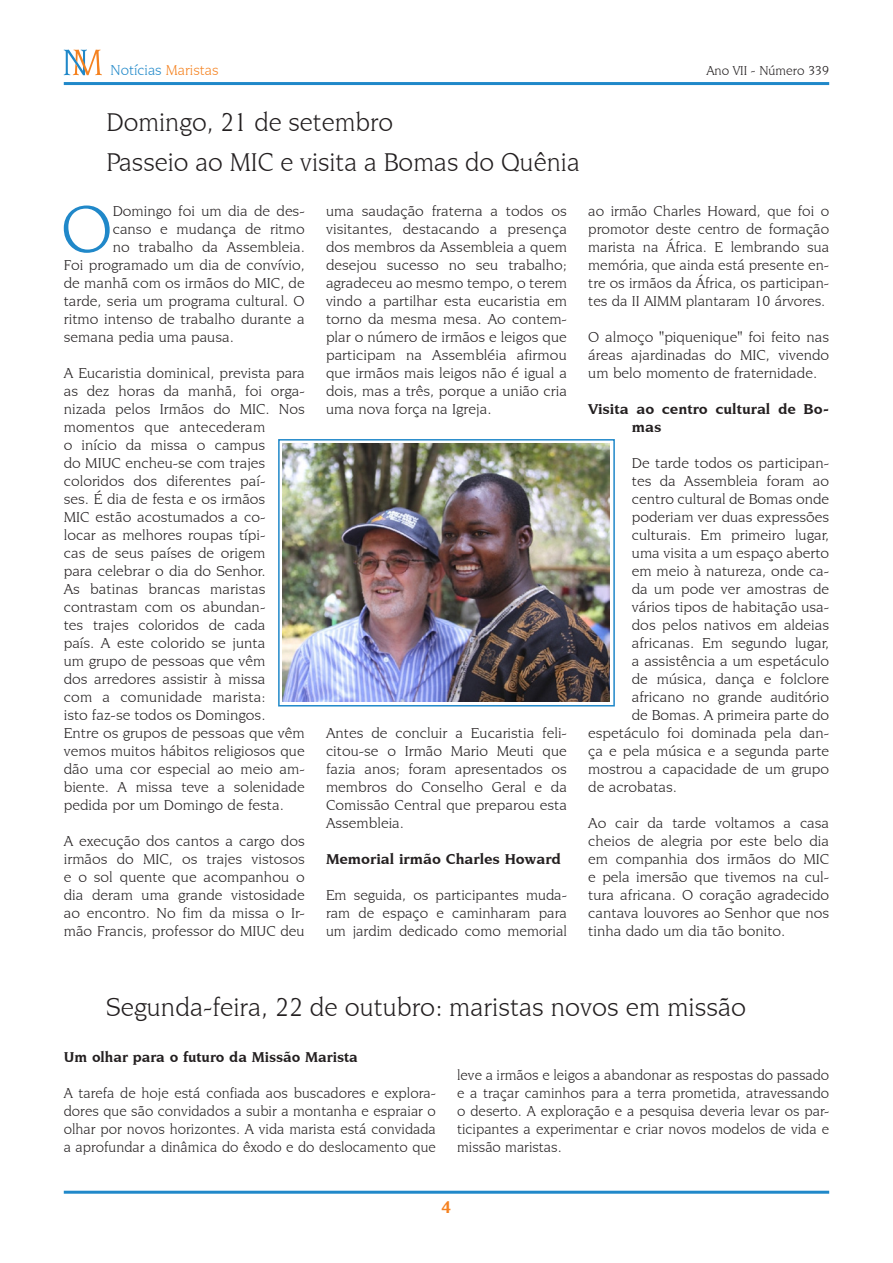
<style>
.page{position:relative;width:893px;height:1263px;background:#fff}
.page>*{position:absolute;margin:0;border:0;box-sizing:border-box;transform-origin:0 0}
.paragrafo4ComMaiuscu{font:70.2px "Novarese IT Cby BT";color:#2088c9;scale:1.04 1}
.Sottotitolo{font:27px "Novarese IT Cby BT";color:#231f20}
.Normale{font:700 18px "Novarese IT Cby BT";color:#f58220}
.paragrafo4{font:15px/18px "Novarese IT Cby BT";color:#231f20;text-align:justify;scale:1.04 1}
.paragrafo4-2{font:15px/18px "Novarese IT Cby BT";color:#231f20;text-align:justify}
.paragrafo4ComMaiuscu-2{font:15px "Novarese IT Cby BT";color:#231f20;scale:1.04 1}
.paragrafo4-3{font:700 15px/18px "Novarese IT Cby BT";color:#231f20;scale:1.04 1}
.paragrafo4-4{font:700 15px "Novarese IT Cby BT";color:#231f20}
.Normale-2{font:15px "Novarese IT Cby BT";color:#2088c9}
.Normale-3{font:13.5px "Novarese IT Cby BT";color:#231f20}
.s1{color:#f58220}
</style>
<div class="page">
<hr style="left:64px;top:82px;width:765px;height:3px;background:#2088c9">
<svg style="left:64px;top:50px;width:38px;height:25px"></svg>
<hr style="left:64px;top:1191px;width:765px;height:3px;background:#2088c9">
<img style="left:282px;top:443px;width:328px;height:258px">
<div style="left:278px;top:439px;width:337px;height:267px;border:2px solid #2088c9"></div>
<p class="Normale-2" style="left:111px;top:61px;width:110px">Notícias <span class="s1">Maristas</span></p>
<p class="Normale-3" style="left:706px;top:63px;width:124px">Ano VII - Número 339</p>
<p class="Sottotitolo" style="left:106px;top:106px;width:288px">Domingo, 21 de setembro</p>
<p class="Sottotitolo" style="left:106px;top:146px;width:475px">Passeio ao MIC e visita a Bomas do Quênia</p>
<p class="paragrafo4ComMaiuscu" style="left:61px;top:187px;width:52px">O</p>
<p class="paragrafo4ComMaiuscu-2" style="left:113px;top:202px;width:186px">Domingo foi um dia de des-</p>
<p class="paragrafo4" style="left:326px;top:202px;width:233px">uma saudação fraterna a todos os visitantes, destacando a presença dos membros da Assembleia a quem desejou sucesso no seu trabalho; agradeceu ao mesmo tempo, o terem vindo a partilhar esta eucaristia em torno da mesma mesa. Ao contem&shy;plar o número de irmãos e leigos que participam na Assembléia afirmou que irmãos mais leigos não é igual a dois, mas a três, porque a união cria uma nova força na Igreja.</p>
<p class="paragrafo4ComMaiuscu-2" style="left:113px;top:220px;width:186px">canso e mudança de ritmo</p>
<p class="paragrafo4ComMaiuscu-2" style="left:113px;top:238px;width:186px">no trabalho da Assembleia.</p>
<p class="paragrafo4ComMaiuscu-2" style="left:64px;top:256px;width:233px">Foi programado um dia de convívio,</p>
<p class="paragrafo4ComMaiuscu-2" style="left:64px;top:274px;width:233px">de manhã com os irmãos do MIC, de</p>
<p class="paragrafo4ComMaiuscu-2" style="left:64px;top:292px;width:233px">tarde, seria um programa cultural. O</p>
<p class="paragrafo4ComMaiuscu-2" style="left:64px;top:310px;width:233px">ritmo intenso de trabalho durante a</p>
<p class="paragrafo4ComMaiuscu-2" style="left:64px;top:328px;width:165px">semana pedia uma pausa.</p>
<p class="paragrafo4" style="left:64px;top:364px;width:233px;text-align:left">A Eucaristia dominical, prevista para as dez horas da manhã, foi orga&shy;nizada pelos Irmãos do MIC. Nos momentos que antecederam<br>o início da missa o campus<br>do MIUC encheu-se com trajes coloridos dos diferentes paí-<br>ses. É dia de festa e os irmãos<br>MIC estão acostumados a co-<br>locar as melhores roupas típi-<br>cas de seus países de origem<br>para celebrar o dia do Senhor.<br>As batinas brancas maristas contrastam com os abundan-<br>tes trajes coloridos de cada<br>país. A este colorido se junta<br>um grupo de pessoas que vêm<br>dos arredores assistir à missa<br>com a comunidade marista:<br>isto faz-se todos os Domingos.<br>Entre os grupos de pessoas que vêm vemos muitos hábitos religiosos que dão uma cor especial ao meio am&shy;biente. A missa teve a solenidade pedida por um Domingo de festa.</p>
<p class="paragrafo4" style="left:64px;top:832px;width:233px">A execução dos cantos a cargo dos irmãos do MIC, os trajes vistosos e o sol quente que acompanhou o dia deram uma grande vistosidade ao encontro. No fim da missa o Ir&shy;mão Francis, professor do MIUC deu</p>
<p class="paragrafo4" style="left:326px;top:724px;width:233px">Antes de concluir a Eucaristia feli&shy;citou-se o Irmão Mario Meuti que fazia anos; foram apresentados os membros do Conselho Geral e da Comissão Central que preparou esta Assembleia.</p>
<p class="paragrafo4-3" style="left:326px;top:850px;width:227px">Memorial irmão Charles Howard</p>
<p class="paragrafo4-2" style="left:326px;top:886px;width:242px">Em seguida, os participantes muda&shy;ram de espaço e caminharam para um jardim dedicado como memorial</p>
<p class="paragrafo4-2" style="left:588px;top:202px;width:242px">ao irmão Charles Howard, que foi o promotor deste centro de formação marista na África. E lembrando sua memória, que ainda está presente en&shy;tre os irmãos da África, os participan&shy;tes da II AIMM plantaram 10 árvores.</p>
<p class="paragrafo4" style="left:588px;top:328px;width:233px">O almoço "piquenique" foi feito nas áreas ajardinadas do MIC, vivendo um belo momento de fraternidade.</p>
<p class="paragrafo4-3" style="left:632px;top:400px;width:191px;text-indent:-44px">Visita ao centro cultural de Bo&shy;mas</p>
<p class="paragrafo4" style="left:632px;top:454px;width:191px">De tarde todos os participan-</p>
<p class="paragrafo4" style="left:632px;top:472px;width:191px">tes da Assembleia foram ao</p>
<p class="paragrafo4" style="left:632px;top:490px;width:191px">centro cultural de Bomas onde</p>
<p class="paragrafo4" style="left:632px;top:508px;width:191px">poderiam ver duas expressões</p>
<p class="paragrafo4" style="left:632px;top:526px;width:191px">culturais. Em primeiro lugar,</p>
<p class="paragrafo4" style="left:632px;top:544px;width:191px">uma visita a um espaço aberto</p>
<p class="paragrafo4" style="left:632px;top:562px;width:191px">em meio à natureza, onde ca-</p>
<p class="paragrafo4" style="left:632px;top:580px;width:191px">da um pode ver amostras de</p>
<p class="paragrafo4" style="left:632px;top:598px;width:191px">vários tipos de habitação usa-</p>
<p class="paragrafo4" style="left:632px;top:616px;width:191px">dos pelos nativos em aldeias</p>
<p class="paragrafo4" style="left:632px;top:634px;width:191px">africanas. Em segundo lugar,</p>
<p class="paragrafo4" style="left:632px;top:652px;width:191px">a assistência a um espetáculo</p>
<p class="paragrafo4" style="left:632px;top:670px;width:191px">de música, dança e folclore</p>
<p class="paragrafo4" style="left:632px;top:688px;width:191px">africano no grande auditório</p>
<p class="paragrafo4" style="left:632px;top:706px;width:191px">de Bomas. A primeira parte do</p>
<p class="paragrafo4" style="left:588px;top:724px;width:233px">espetáculo foi dominada pela dan-</p>
<p class="paragrafo4" style="left:588px;top:742px;width:233px">ça e pela música e a segunda parte</p>
<p class="paragrafo4" style="left:588px;top:760px;width:233px">mostrou a capacidade de um grupo</p>
<p class="paragrafo4" style="left:588px;top:778px;width:87px">de acrobatas.</p>
<p class="paragrafo4" style="left:588px;top:814px;width:233px">Ao cair da tarde voltamos a casa cheios de alegria por este belo dia em companhia dos irmãos do MIC e pela imersão que tivemos na cul&shy;tura africana. O coração agradecido cantava louvores ao Senhor que nos tinha dado um dia tão bonito.</p>
<p class="Sottotitolo" style="left:106px;top:991px;width:641px">Segunda-feira, 22 de outubro: maristas novos em missão</p>
<p class="paragrafo4-4" style="left:64px;top:1048px;width:295px">Um olhar para o futuro da Missão Marista</p>
<p class="paragrafo4-2" style="left:64px;top:1084px;width:374px">A tarefa de hoje está confiada aos buscadores e explora&shy;dores que são convidados a subir a montanha e espraiar o olhar por novos horizontes. A vida marista está convidada a aprofundar a dinâmica do êxodo e do deslocamento que</p>
<p class="paragrafo4-2" style="left:457px;top:1066px;width:374px">leve a irmãos e leigos a abandonar as respostas do passado e a traçar caminhos para a terra prometida, atravessando o deserto. A exploração e a pesquisa deveria levar os par&shy;ticipantes a experimentar e criar novos modelos de vida e missão maristas.</p>
<p class="Normale" style="left:441px;top:1196px;width:12px">4</p>
</div>
